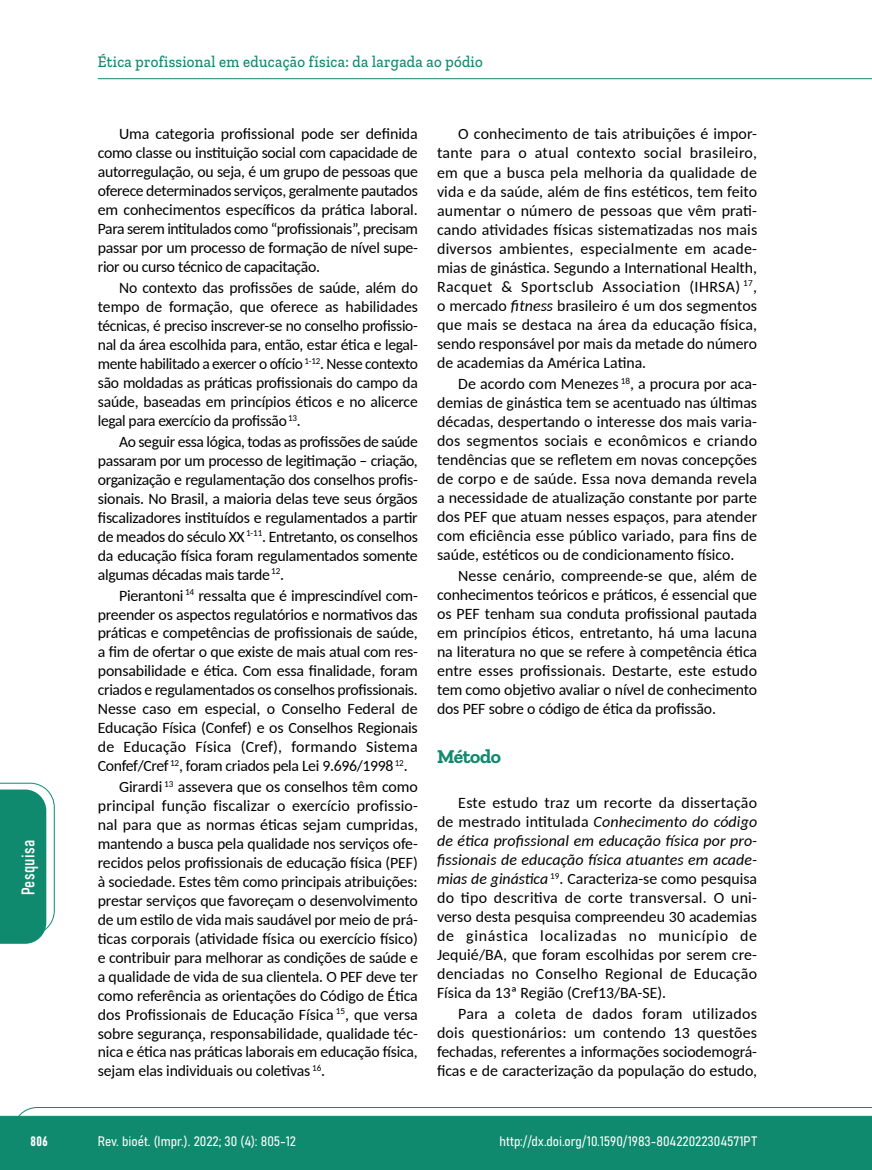
<style>
.page{position:relative;width:872px;height:1170px;background:#fff}
.page>*{position:absolute;margin:0;border:0;box-sizing:border-box;transform-origin:0 0}
.t1{font:700 19.5px "Zilla Slab";letter-spacing:-.02em;color:#108a6e}
.t2{font:18px "Bahnschrift";letter-spacing:.02em;color:#fff}
.t3{font:500 16.5px "Zilla Slab";letter-spacing:.02em;color:#108a6e;scale:.9 1}
.t4{font:15.75px/18.9px "Carlito";letter-spacing:-.01em;color:#000;text-align:justify}
.t5{font:13.5px "Bahnschrift";color:#fff}
.s1{font-style:italic}
</style>
<div class="page">
<svg style="left:12px;top:1107px;width:860px;height:62px;background:#2e9880"></svg>
<hr style="left:98px;top:78px;width:774px;height:1px;background:#108a6e">
<svg style="left:0;top:782px;width:55px;height:161px"></svg>
<p class="t2" style="left:15px;top:895px;width:57px;rotate:-90deg">Pesquisa</p>
<p class="t3" style="left:98px;top:53px;width:429px">Ética profissional em educação física: da largada ao pódio</p>
<p class="t4" style="left:98px;top:124px;width:322px;text-indent:21px">Uma categoria profissional pode ser definida como classe ou instituição social com capacidade de autorregulação, ou seja, é um grupo de pessoas que oferece determinados serviços, geralmente pautados em conhecimentos específicos da prática laboral.<br>Para serem intitulados como “profissionais”, precisam passar por um processo de formação de nível supe&shy;rior ou curso técnico de capacitação.</p>
<p class="t4" style="left:98px;top:278px;width:321px;text-indent:21px">No contexto das profissões de saúde, além do tempo de formação, que oferece as habilidades técnicas, é preciso inscrever-se no conselho profissio&shy;nal da área escolhida para, então, estar ética e legal&shy;mente habilitado a exercer o ofício <sup>1-12</sup>. Nesse contexto são moldadas as práticas profissionais do campo da saúde, baseadas em princípios éticos e no alicerce legal para exercício da profissão <sup>13</sup>.</p>
<p class="t4" style="left:98px;top:431px;width:321px;text-indent:21px">Ao seguir essa lógica, todas as profissões de saúde passaram por um processo de legitimação – criação, organização e regulamentação dos conselhos profis&shy;sionais. No Brasil, a maioria delas teve seus órgãos fiscalizadores instituídos e regulamentados a partir de meados do século XX <sup>1-11</sup>. Entretanto, os conselhos da educação física foram regulamentados somente algumas décadas mais tarde <sup>12</sup>.</p>
<p class="t4" style="left:98px;top:585px;width:321px;text-indent:21px">Pierantoni <sup>14</sup> ressalta que é imprescindível com&shy;preender os aspectos regulatórios e normativos das práticas e competências de profissionais de saúde, a fim de ofertar o que existe de mais atual com res&shy;ponsabilidade e ética. Com essa finalidade, foram criados e regulamentados os conselhos profissionais.<br>Nesse caso em especial, o Conselho Federal de Educação Física (Confef) e os Conselhos Regionais de Educação Física (Cref), formando Sistema Confef/Cref <sup>12</sup>, foram criados pela Lei 9.696/1998 <sup>12</sup>.</p>
<p class="t4" style="left:98px;top:776px;width:322px;text-indent:21px">Girardi <sup>13</sup> assevera que os conselhos têm como principal função fiscalizar o exercício profissio&shy;nal para que as normas éticas sejam cumpridas, mantendo a busca pela qualidade nos serviços ofe&shy;recidos pelos profissionais de educação física (PEF) à sociedade. Estes têm como principais atribuições: prestar serviços que favoreçam o desenvolvimento de um estilo de vida mais saudável por meio de prá&shy;ticas corporais (atividade física ou exercício físico) e contribuir para melhorar as condições de saúde e a qualidade de vida de sua clientela. O PEF deve ter como referência as orientações do Código de Ética dos Profissionais de Educação Física <sup>15</sup>, que versa sobre segurança, responsabilidade, qualidade téc&shy;nica e ética nas práticas laborais em educação física, sejam elas individuais ou coletivas <sup>16</sup>.</p>
<p class="t4" style="left:437px;top:124px;width:322px;text-indent:21px">O conhecimento de tais atribuições é impor&shy;tante para o atual contexto social brasileiro, em que a busca pela melhoria da qualidade de vida e da saúde, além de fins estéticos, tem feito aumentar o número de pessoas que vêm prati&shy;cando atividades físicas sistematizadas nos mais diversos ambientes, especialmente em acade&shy;mias de ginástica. Segundo a International Health, Racquet &amp; Sportsclub Association (IHRSA) <sup>17</sup>, o mercado <span class="s1">fitness</span> brasileiro é um dos segmentos que mais se destaca na área da educação física, sendo responsável por mais da metade do número de academias da América Latina.</p>
<p class="t4" style="left:437px;top:373px;width:322px;text-indent:21px">De acordo com Menezes <sup>18</sup>, a procura por aca&shy;demias de ginástica tem se acentuado nas últimas décadas, despertando o interesse dos mais varia&shy;dos segmentos sociais e econômicos e criando tendências que se refletem em novas concepções de corpo e de saúde. Essa nova demanda revela a necessidade de atualização constante por parte dos PEF que atuam nesses espaços, para atender com eficiência esse público variado, para fins de saúde, estéticos ou de condicionamento físico.</p>
<p class="t4" style="left:437px;top:565px;width:321px;text-indent:21px">Nesse cenário, compreende-se que, além de conhecimentos teóricos e práticos, é essencial que os PEF tenham sua conduta profissional pautada em princípios éticos, entretanto, há uma lacuna na literatura no que se refere à competência ética entre esses profissionais. Destarte, este estudo tem como objetivo avaliar o nível de conhecimento dos PEF sobre o código de ética da profissão.</p>
<p class="t1" style="left:437px;top:745px;width:65px">Método</p>
<p class="t4" style="left:437px;top:792px;width:322px;text-indent:21px">Este estudo traz um recorte da dissertação de mestrado intitulada <span class="s1">Conhecimento do código de ética profissional em educação física por pro&shy;fissionais de educação física atuantes em acade&shy;mias de ginástica</span> <sup>19</sup>. Caracteriza-se como pesquisa do tipo descritiva de corte transversal. O uni&shy;verso desta pesquisa compreendeu 30 academias de ginástica localizadas no município de Jequié/BA, que foram escolhidas por serem cre&shy;denciadas no Conselho Regional de Educação Física da 13ª Região (Cref13/BA-SE).</p>
<p class="t4" style="left:437px;top:1003px;width:322px;text-indent:21px">Para a coleta de dados foram utilizados dois questionários: um contendo 13 questões fechadas, referentes a informações sociodemográ&shy;ficas e de caracterização da população do estudo,</p>
<p class="t5" style="left:30px;top:1130px;width:19px">806</p>
<p class="t5" style="left:98px;top:1131px;width:200px">Rev. bioét. (Impr.). 2022; 30 (4): 805-12</p>
<p class="t5" style="left:499px;top:1131px;width:259px">http://dx.doi.org/10.1590/1983-80422022304571PT</p>
</div>
